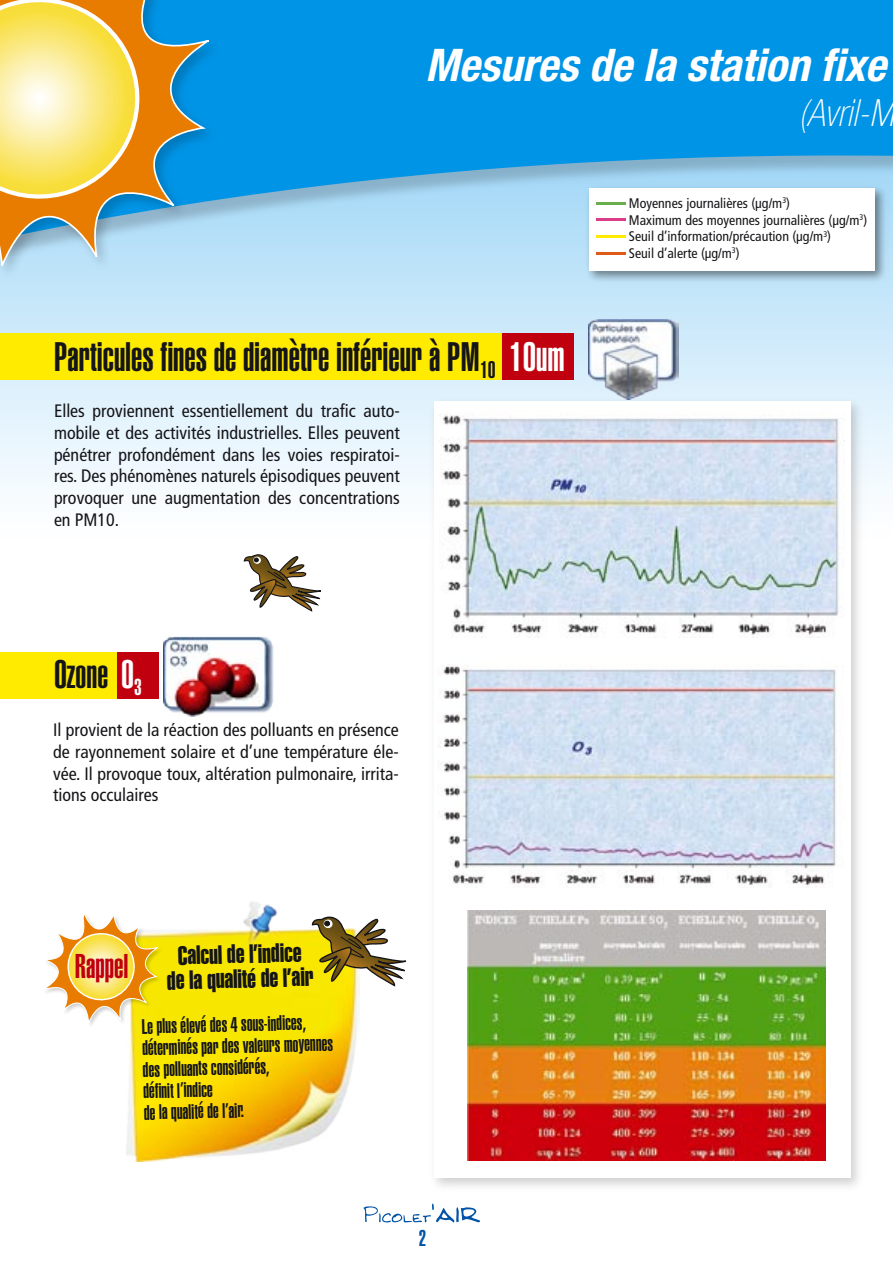
<style>
.page{position:relative;width:893px;height:1263px;background:#fff}
.page>*{position:absolute;margin:0;border:0;box-sizing:border-box;transform-origin:0 0}
.t1{font:italic 700 condensed 45px "Helvetica Neue";color:#fff}
.t2{font:900 extra-condensed 40.5px "Helvetica";color:#151518}
.t3{font:900 extra-condensed 39px "Helvetica";color:#151518}
.t4{font:italic 100 condensed 37.5px "Helvetica Neue";color:#fff}
.t5{font:900 extra-condensed 33.75px "Helvetica";color:#c0000e}
.t6{font:26.1px/24.6px "Helvetica Extra Compressed";color:#151518;text-align:center}
.t7{font:900 extra-condensed 22.5px "Helvetica";color:#0053a6}
.t8{font:900 extra-condensed 20.7px/21.6px "Helvetica";color:#151518}
.t9{font:condensed 18px/21.6px "Frutiger";color:#151518;text-align:justify}
.t10{font:condensed 13.95px/16.6px "Frutiger";color:#151518}
.s1{color:#fff}
</style>
<div class="page">
<svg style="left:0;top:297px;width:893px;height:192px;background:#dbeffa"></svg>
<div style="left:0;top:0;width:893px;height:297px;background:#c0e5f9"></div>
<svg style="left:230px;top:0;width:663px;height:256px;background:#28a3e7"></svg>
<img style="left:1px;top:0;width:229px;height:272px">
<svg style="left:0;top:0;width:210px;height:265px"></svg>
<svg style="left:0;top:0;width:150px;height:214px;background:#eecd69"></svg>
<svg style="left:363px;top:1203px;width:117px;height:19px"></svg>
<div style="left:427px;top:395px;width:439px;height:797px;background:#151518;opacity:.2"></div>
<div style="left:434px;top:402px;width:416px;height:776px;background:#fff"></div>
<img style="left:468px;top:910px;width:357px;height:250px">
<img style="left:126px;top:901px;width:233px;height:260px">
<svg style="left:312px;top:916px;width:94px;height:69px"></svg>
<img style="left:89px;top:910px;width:76px;height:119px">
<svg style="left:46px;top:911px;width:113px;height:112px"></svg>
<div style="left:115px;top:652px;width:43px;height:46px;background:#c0000e"></div>
<div style="left:0;top:652px;width:117px;height:46px;background:#ffeb00"></div>
<div style="left:0;top:333px;width:506px;height:46px;background:#ffeb00"></div>
<div style="left:503px;top:333px;width:71px;height:46px;background:#c0000e"></div>
<img style="left:588px;top:319px;width:90px;height:80px">
<img style="left:163px;top:636px;width:111px;height:81px">
<svg style="left:244px;top:554px;width:77px;height:57px"></svg>
<img style="left:439px;top:415px;width:406px;height:221px">
<img style="left:439px;top:666px;width:398px;height:222px">
<div style="left:584px;top:182px;width:304px;height:103px;background:#151518;opacity:.5"></div>
<div style="left:589px;top:188px;width:286px;height:82px;background:#fff"></div>
<hr style="left:596px;top:202px;width:30px;height:3px;background:#6aae4d">
<hr style="left:596px;top:218px;width:30px;height:2px;background:#db3d89">
<hr style="left:596px;top:235px;width:30px;height:3px;background:#ffeb00">
<hr style="left:596px;top:252px;width:30px;height:3px;background:#e15b18">
<h1 class="t1" style="left:426px;top:37px;width:462px">Mesures de la station fixe</h1>
<h3 class="t4" style="left:798px;top:91px;width:97px">(Avril-M</h3>
<h2 class="t2" style="left:54px;top:333px;width:512px">Particules fines de diamètre inférieur à PM<sub>10</sub> <span class="s1">10um</span></h2>
<p class="t9" style="left:54px;top:401px;width:347px">Elles proviennent essentiellement du trafic auto&shy;mobile et des activités industrielles. Elles peuvent pénétrer profondément dans les voies respiratoi&shy;res. Des phénomènes naturels épisodiques peuvent provoquer une augmentation des concentrations en PM10.</p>
<h3 class="t3" style="left:54px;top:652px;width:89px">Ozone <span class="s1">O</span><sub>3</sub></h3>
<p class="t9" style="left:53px;top:719px;width:347px">Il provient de la réaction des polluants en présence de rayonnement solaire et d’une température éle&shy;vée. Il provoque toux, altération pulmonaire, irrita&shy;tions occulaires</p>
<h3 class="t5" style="left:75px;top:947px;width:55px">Rappel</h3>
<h3 class="t6" style="left:166px;top:943px;width:148px;rotate:-1deg">Calcul de l’indice de la qualité de l’air</h3>
<p class="t8" style="left:142px;top:1015px;width:193px;rotate:-1deg">Le plus élevé des 4 sous-indices, déterminés par des valeurs moyennes des polluants considérés,<br>défi nit l’indice<br>de la qualité de l’air.</p>
<p class="t7" style="left:419px;top:1225px;width:9px">2</p>
<p class="t10" style="left:629px;top:195px;width:240px">Moyennes journalières (µg/m<sup>3</sup>)<br>Maximum des moyennes journalières (µg/m<sup>3</sup>)<br>Seuil d’information/précaution (µg/m<sup>3</sup>)<br>Seuil d’alerte (µg/m<sup>3</sup>)</p>
</div>
